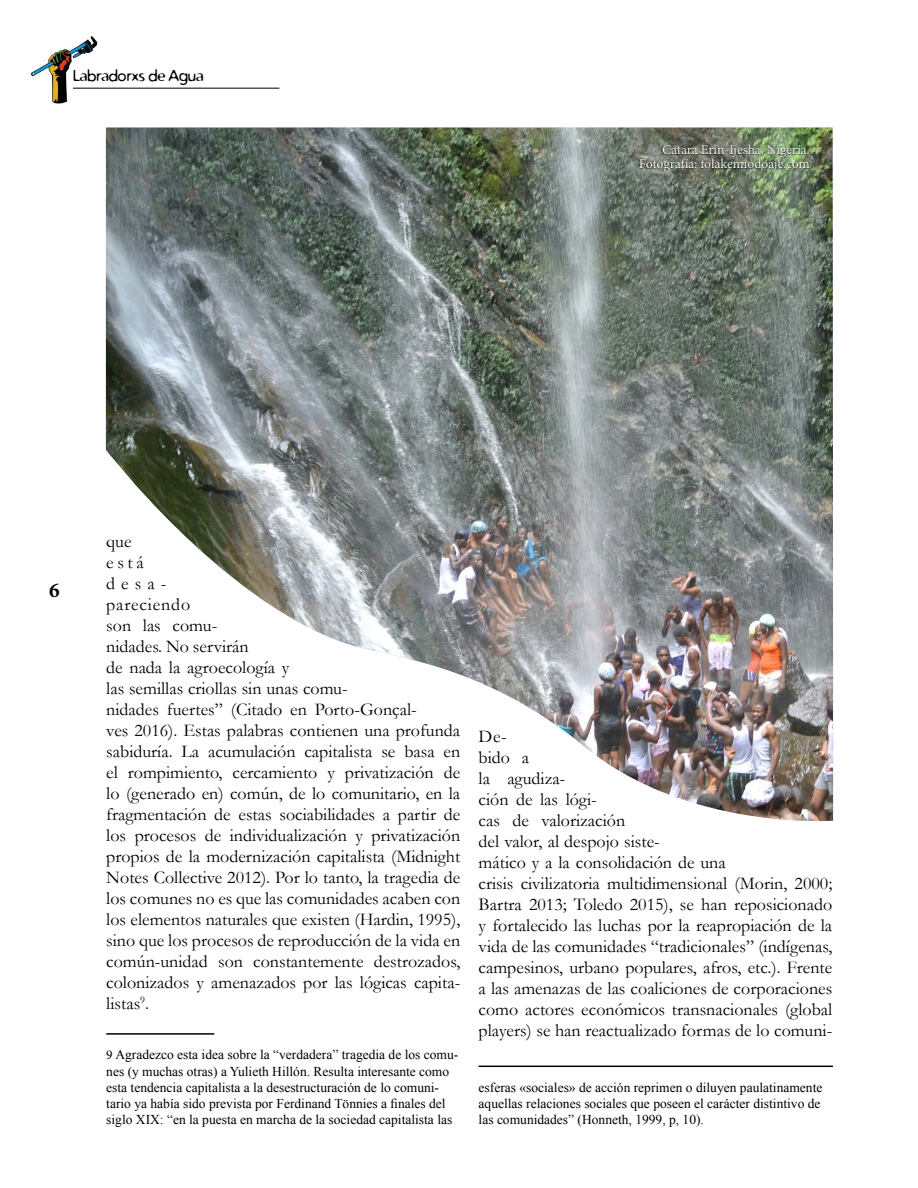
<style>
.page{position:relative;width:918px;height:1188px;background:#fff}
.page>*{position:absolute;margin:0;border:0;box-sizing:border-box;transform-origin:0 0}
.t1{font:700 21px "Minion Pro";color:#000}
.t2{font:18px/21px "Garamond";color:#000}
.t3{font:15.9px "Distro";color:#000}
.t4{font:13.5px/16.2px "Times New Roman";color:#000}
.t5{font:13.5px/13.5px "Minion Pro";color:#fff;text-align:right}
.s1{font-family:"Minion Pro"}
</style>
<div class="page">
<img style="left:30px;top:36px;width:71px;height:68px">
<hr style="left:73px;top:88px;width:206px;height:1px;background:#000">
<hr style="left:106px;top:1033px;width:108px;height:2px;background:#000">
<hr style="left:479px;top:1066px;width:354px;height:1px;background:#000">
<img style="left:106px;top:128px;width:727px;height:693px">
<svg style="left:639px;top:144px;width:171px;height:28px;background:#606a57"></svg>
<p class="t3" style="left:73px;top:65px;width:132px">Labradorxs de Agua</p>
<p class="t5" style="left:639px;top:143px;width:173px">Catara Erin-Ijesha, Nigeria.<br>Fotografía: folakemiodoaje.com</p>
<p class="t1" style="left:49px;top:575px;width:12px">6</p>
<p class="t2" style="left:106px;top:530px;width:356px">que<br>está<br>desa-<br>pareciendo<br>son las comu-<br>nidades. No servirán<br>de nada la agroecología y<br>las semillas criollas sin unas comu-<br>nidades fuertes” (Citado en Porto-Gonçal-<br>ves 2016). Estas palabras contienen una profunda sabiduría. La acumulación capitalista se basa en el rompimiento, cercamiento y privatización de lo (generado en) común, de lo comunitario, en la fragmentación de estas sociabilidades a partir de los procesos de individualización y privatización propios de la modernización capitalista (Midnight Notes Collective 2012). Por lo tanto, la tragedia de los comunes no es que las comunidades acaben con los elementos naturales que existen (Hardin, 1995), sino que los procesos de reproducción de la vida en común-unidad son constantemente destrozados, colonizados y amenazados por las lógicas capita&shy;listas<sup>9</sup>.</p>
<p class="t4" style="left:106px;top:1047px;width:354px"><span class="s1">9</span> Agradezco esta idea sobre la “verdadera” tragedia de los comu&shy;nes (y muchas otras) a Yulieth Hillón. Resulta interesante como esta tendencia capitalista a la desestructuración de lo comuni&shy;tario ya había sido prevista por Ferdinand Tönnies a finales del siglo XIX: “en la puesta en marcha de la sociedad capitalista las</p>
<p class="t2" style="left:479px;top:725px;width:355px">De-<br>bido a<br>la agudiza-<br>ción de las lógi-<br>cas de valorización<br>del valor, al despojo siste-<br>mático y a la consolidación de una<br>crisis civilizatoria multidimensional (Morin, 2000; Bartra 2013; Toledo 2015), se han reposicionado y fortalecido las luchas por la reapropiación de la vida de las comunidades “tradicionales” (indígenas, campesinos, urbano populares, afros, etc.). Frente a las amenazas de las coaliciones de corporaciones como actores económicos transnacionales (global players) se han reactualizado formas de lo comuni-</p>
<p class="t4" style="left:479px;top:1079px;width:345px">esferas «sociales» de acción reprimen o diluyen paulatinamente aquellas relaciones sociales que poseen el carácter distintivo de las comunidades” (Honneth, 1999, p, 10).</p>
</div>
